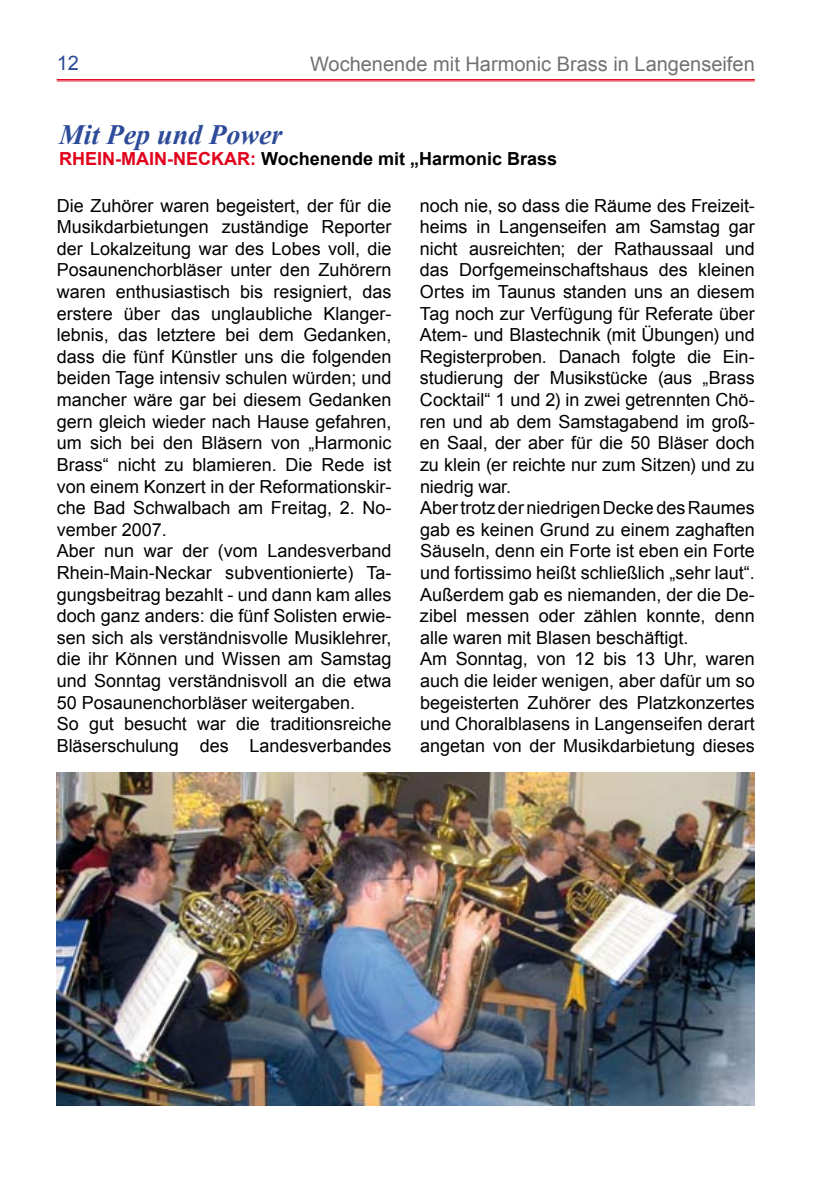
<style>
.page{position:relative;width:840px;height:1191px;background:#fff}
.page>*{position:absolute;margin:0;border:0;box-sizing:border-box;transform-origin:0 0}
.t1{font:italic 700 28px "Times New Roman";color:#2d4b98}
.t2{font:20px "Arial";color:#707173}
.t3{font:20px "Arial";color:#2d4b98}
.t4{font:18px/21.6px "Arial";color:#000}
.t5{font:700 18px "Arial";color:#000}
.s1{color:#e2001a}
</style>
<div class="page">
<hr style="left:57px;top:79px;width:697px;height:1px;background:#e2001a">
<hr style="left:57px;top:80px;width:697px;height:1px;background:#e2001a">
<img style="left:57px;top:772px;width:697px;height:334px">
<p class="t3" style="left:57px;top:50px;width:22px">12</p>
<p class="t2" style="left:310px;top:51px;width:446px">Wochenende mit Harmonic Brass in Langenseifen</p>
<h1 class="t1" style="left:59px;top:115px;width:225px">Mit Pep und Power</h1>
<p class="t5" style="left:59px;top:147px;width:499px"><span class="s1">RHEIN-MAIN-NECKAR:</span> Wochenende mit „Harmonic Brass</p>
<p class="t4" style="left:57px;top:195px;width:336px">Die Zuhörer waren begeistert, der für die Musikdarbietungen zuständige Reporter der Lokalzeitung war des Lobes voll, die Posaunenchorbläser unter den Zuhörern waren enthusiastisch bis resigniert, das erstere über das unglaubliche Klanger&shy;lebnis, das letztere bei dem Gedanken, dass die fünf Künstler uns die folgenden beiden Tage intensiv schulen würden; und mancher wäre gar bei diesem Gedanken gern gleich wieder nach Hause gefahren, um sich bei den Bläsern von „Harmonic Brass“ nicht zu blamieren. Die Rede ist von einem Konzert in der Reformationskir&shy;che Bad Schwalbach am Freitag, 2 . No&shy;vember 2007.<br>Aber nun war der (vom Landesverband Rhein-Main-Neckar subventionierte) Ta&shy;gungsbeitrag bezahlt - und dann kam alles doch ganz anders: die fünf Solisten erwie&shy;sen sich als verständnisvolle Musiklehrer, die ihr Können und Wissen am Samstag und Sonntag verständnisvoll an die etwa 50 Posaunenchorbläser weitergaben.<br>So gut besucht war die traditionsreiche Bläserschulung des Landesverbandes</p>
<p class="t4" style="left:419px;top:195px;width:336px">noch nie, so dass die Räume des Freizeit&shy;heims in Langenseifen am Samstag gar nicht ausreichten; der Rathaussaal und das Dorfgemeinschaftshaus des kleinen Ortes im Taunus standen uns an diesem Tag noch zur Verfügung für Referate über Atem- und Blastechnik (mit Übungen) und Registerproben. Danach folgte die Ein&shy;studierung der Musikstücke (aus „Brass Cocktail“ 1 und 2) in zwei getrennten Chö&shy;ren und ab dem Samstagabend im groß&shy;en Saal, der aber für die 50 Bläser doch zu klein (er reichte nur zum Sitzen) und zu niedrig war.<br>AbertrotzderniedrigenDeckedesRaumes gab es keinen Grund zu einem zaghaften Säuseln, denn ein Forte ist eben ein Forte und fortissimo heißt schließlich „sehr laut“.<br>Außerdem gab es niemanden, der die De&shy;zibel messen oder zählen konnte, denn alle waren mit Blasen beschäftigt.<br>Am Sonntag, von 12 bis 13 Uhr, waren auch die leider wenigen, aber dafür um so begeisterten Zuhörer des Platzkonzertes und Choralblasens in Langenseifen derart angetan von der Musikdarbietung dieses</p>
</div>
